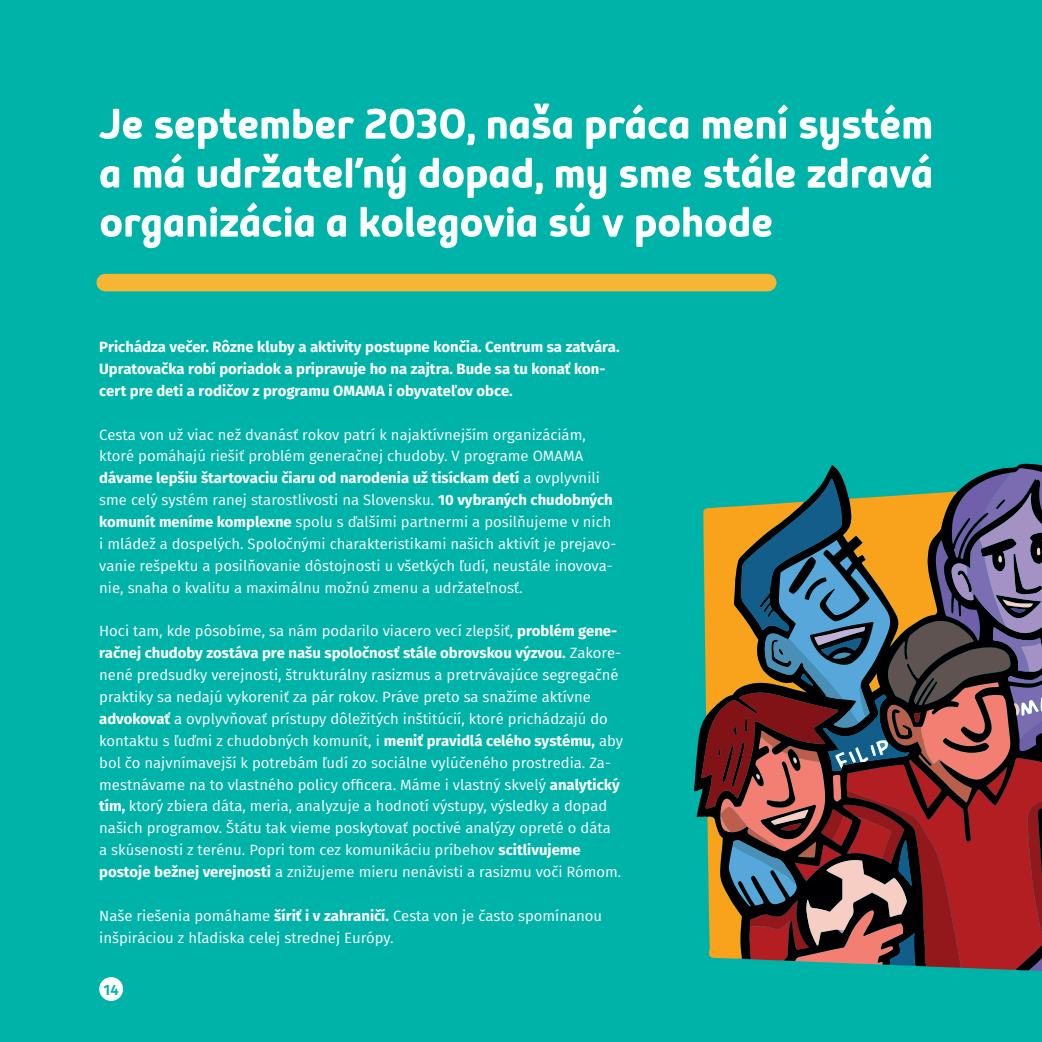
<style>
.page{position:relative;width:1042px;height:1042px;background:#00b3a9}
.page>*{position:absolute;margin:0;border:0;box-sizing:border-box;transform-origin:0 0}
.t1{font:700 52.5px/49px "Mairy";color:#fff;text-align:justify}
.Text{font:14.88px/21.9px "Fira Sans";color:#fff}
.Text-2{font:700 14.88px/21.9px "Fira Sans";color:#fff}
.Rok{font:600 14.88px "Fira Sans";color:#00b3a9}
.s1{font-weight:700}
</style>
<div class="page">
<svg style="left:701px;top:468px;width:341px;height:503px;background:#6e534c"></svg>
<div style="left:105px;top:274px;width:663px;height:17px;background:#f5b633"></div>
<div style="left:99px;top:977px;width:24px;height:24px;background:#fff;border-radius:50%"></div>
<p class="t1" style="left:99px;top:97px;width:835px">Je september 2030, naša práca mení systém a má udržateľný dopad, my sme stále zdravá organizácia a kolegovia sú v pohode</p>
<p class="Text-2" style="left:99px;top:337px;width:522px">Prichádza večer. Rôzne kluby a aktivity postupne končia. Centrum sa zatvára.<br>Upratovačka robí poriadok a pripravuje ho na zajtra. Bude sa tu konať kon&shy;cert pre deti a rodičov z programu OMAMA i obyvateľov obce.</p>
<p class="Text" style="left:99px;top:424px;width:518px">Cesta von už viac než dvanásť rokov patrí k najaktívnejším organizáciám, ktoré pomáhajú riešiť problém generačnej chudoby. V programe OMAMA <span class="s1">dávame lepšiu štartovaciu čiaru od narodenia už tisíckam detí</span> a ovplyvnili sme celý systém ranej starostlivosti na Slovensku. <span class="s1">10 vybraných chudobných komunít meníme komplexne</span> spolu s ďalšími partnermi a posilňujeme v nich i mládež a dospelých. Spoločnými charakteristikami našich aktivít je prejavo&shy;vanie rešpektu a posilňovanie dôstojnosti u všetkých ľudí, neustále inovova&shy;nie, snaha o kvalitu a maximálnu možnú zmenu a udržateľnosť.</p>
<p class="Text" style="left:99px;top:621px;width:525px">Hoci tam, kde pôsobíme, sa nám podarilo viacero vecí zlepšiť, <span class="s1">problém gene&shy;račnej chudoby zostáva pre našu spoločnosť stále obrovskou výzvou.</span> Zakore&shy;nené predsudky verejnosti, štrukturálny rasizmus a pretrvávajúce segregačné praktiky sa nedajú vykoreniť za pár rokov. Práve preto sa snažíme aktívne <span class="s1">advokovať</span> a ovplyvňovať prístupy dôležitých inštitúcií, ktoré prichádzajú do kontaktu s ľuďmi z chudobných komunít, i <span class="s1">meniť pravidlá celého systému,</span> aby bol čo najvnímavejší k potrebám ľudí zo sociálne vylúčeného prostredia. Za&shy;mestnávame na to vlastného policy officera. Máme i vlastný skvelý <span class="s1">analytický tím,</span> ktorý zbiera dáta, meria, analyzuje a hodnotí výstupy, výsledky a dopad našich programov. Štátu tak vieme poskytovať poctivé analýzy opreté o dáta<br>a skúsenosti z terénu. Popri tom cez komunikáciu príbehov <span class="s1">scitlivujeme postoje bežnej verejnosti</span> a znižujeme mieru nenávisti a rasizmu voči Rómom.</p>
<p class="Text" style="left:99px;top:906px;width:504px">Naše riešenia pomáhame <span class="s1">šíriť i v zahraničí.</span> Cesta von je často spomínanou inšpiráciou z hľadiska celej strednej Európy.</p>
<p class="Rok" style="left:104px;top:979px;width:17px">14</p>
</div>
